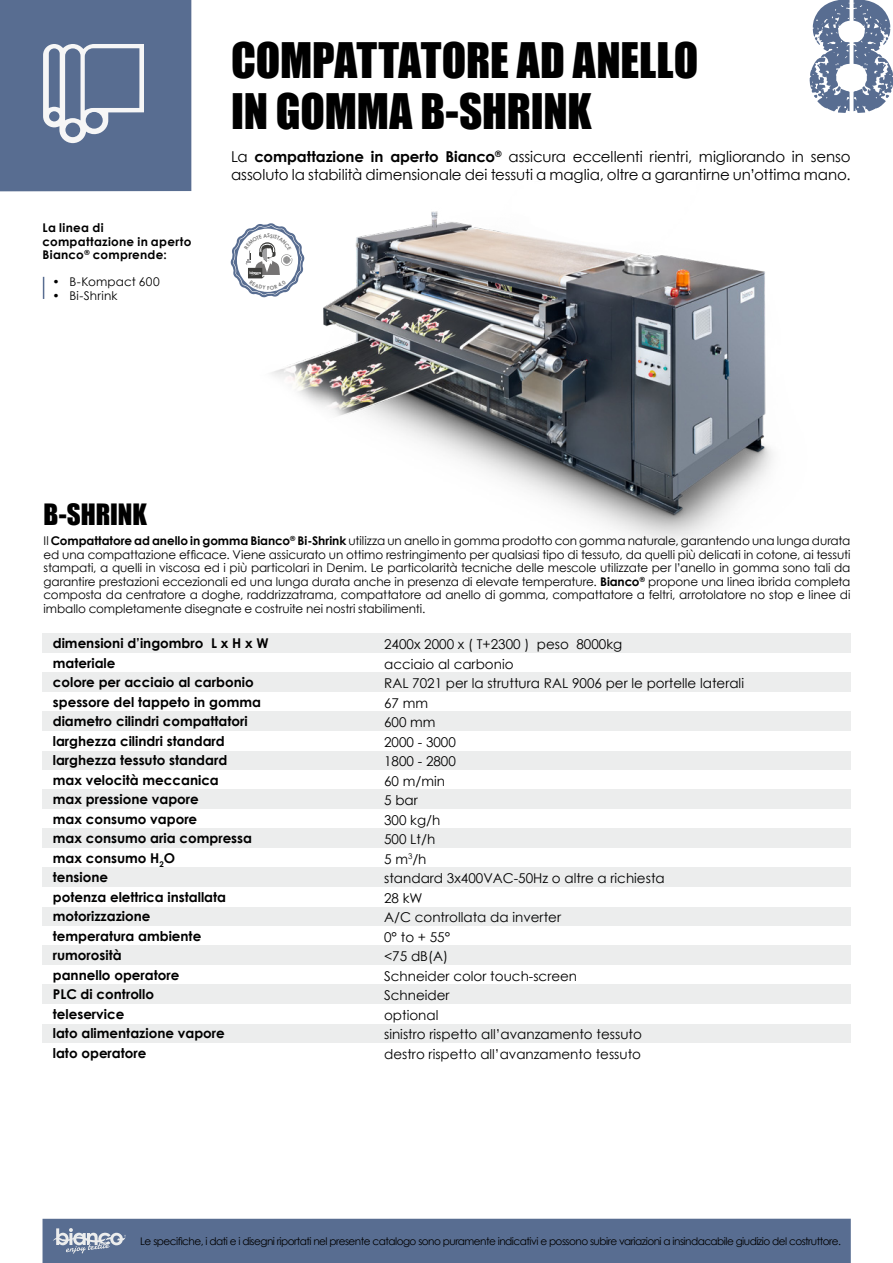
<style>
.page{position:relative;width:893px;height:1263px;background:#fff}
.page>*{position:absolute;margin:0;border:0;box-sizing:border-box;transform-origin:0 0}
.t1{font:163.05px "Captureit";color:#586d91}
.t2{font:45px/51px "Impact";letter-spacing:-.005em;color:#000}
.t3{font:27px "Impact";letter-spacing:-.005em;color:#000}
.t4{font:15px/18px "Century Gothic";letter-spacing:-.005em;color:#000}
.t5{font:700 13.5px/19.5px "Century Gothic";color:#000}
.t6{font:13.5px/19.5px "Century Gothic";color:#000}
.t7{font:12px/13.5px "Century Gothic";letter-spacing:-.005em;color:#000;text-align:justify}
.t8{font:700 12px/13.5px "Century Gothic";letter-spacing:.02em;color:#000}
.t9{font:12px "Century Gothic";letter-spacing:.02em;color:#000}
.t10{font:10.5px "Century Gothic";letter-spacing:-.05em;color:#000}
.s1{font-weight:700}
</style>
<div class="page">
<div style="left:0;top:0;width:191px;height:191px;background:#586d91"></div>
<svg style="left:43px;top:277px;width:1px;height:22px"></svg>
<div style="left:43px;top:1219px;width:808px;height:44px;background:#586d91"></div>
<svg style="left:53px;top:1228px;width:73px;height:25px"></svg>
<img style="left:271px;top:211px;width:502px;height:331px">
<div style="left:43px;top:906px;width:808px;height:20px;background:#eceded"></div>
<div style="left:43px;top:750px;width:808px;height:20px;background:#eceded"></div>
<div style="left:43px;top:634px;width:808px;height:19px;background:#eceded"></div>
<div style="left:43px;top:945px;width:808px;height:20px;background:#eceded"></div>
<div style="left:43px;top:789px;width:808px;height:20px;background:#eceded"></div>
<div style="left:43px;top:673px;width:808px;height:19px;background:#eceded"></div>
<div style="left:43px;top:984px;width:808px;height:20px;background:#eceded"></div>
<div style="left:43px;top:828px;width:808px;height:20px;background:#eceded"></div>
<div style="left:43px;top:1023px;width:808px;height:20px;background:#eceded"></div>
<div style="left:43px;top:712px;width:808px;height:19px;background:#eceded"></div>
<div style="left:43px;top:867px;width:808px;height:20px;background:#eceded"></div>
<svg style="left:43px;top:44px;width:101px;height:99px"></svg>
<svg style="left:230px;top:223px;width:75px;height:75px"></svg>
<h2 class="t2" style="left:231px;top:34px;width:469px">COMPATTATORE AD ANELLO<br>IN GOMMA B-SHRINK</h2>
<h1 class="t1" style="left:810px;top:-35px;width:89px">8</h1>
<p class="t8" style="left:43px;top:221px;width:150px">La linea di compattazione in aperto<br>Bianco<sup>®</sup> comprende:</p>
<p class="t7" style="left:53px;top:275px;width:109px">• B-Kompact 600</p>
<p class="t9" style="left:53px;top:287px;width:67px">• Bi-Shrink</p>
<p class="t4" style="left:231px;top:147px;width:621px">La <span class="s1">compattazione in aperto Bianco</span><sup>®</sup> assicura eccellenti rientri, migliorando in senso assoluto la stabilità dimensionale dei tessuti a maglia, oltre a garantirne un’ottima mano.</p>
<h3 class="t3" style="left:44px;top:494px;width:105px">B-SHRINK</h3>
<p class="t7" style="left:44px;top:534px;width:808px">Il <span class="s1">Compattatore ad anello in gomma Bianco</span><sup>®</sup> <span class="s1">Bi-Shrink</span> utilizza un anello in gomma prodotto con gomma naturale, garantendo una lunga durata ed una compattazione efficace. Viene assicurato un ottimo restringimento per qualsiasi tipo di tessuto, da quelli più delicati in cotone, ai tessuti stampati, a quelli in viscosa ed i più particolari in Denim. Le particolarità tecniche delle mescole utilizzate per l’anello in gomma sono tali da garantire prestazioni eccezionali ed una lunga durata anche in presenza di elevate temperature. <span class="s1">Bianco</span><sup>®</sup> propone una linea ibrida completa composta da centratore a doghe, raddrizzatrama, compattatore ad anello di gomma, compattatore a feltri, arrotolatore no stop e linee di imballo completamente disegnate e costruite nei nostri stabilimenti.</p>
<p class="t5" style="left:53px;top:633px;width:217px">dimensioni d’ingombro L x H x W materiale<br>colore per acciaio al carbonio spessore del tappeto in gomma diametro cilindri compattatori larghezza cilindri standard larghezza tessuto standard<br>max velocità meccanica<br>max pressione vapore<br>max consumo vapore<br>max consumo aria compressa max consumo H<sub>2</sub>O<br>tensione<br>potenza elettrica installata motorizzazione<br>temperatura ambiente rumorosità<br>pannello operatore<br>PLC di controllo<br>teleservice<br>lato alimentazione vapore<br>lato operatore</p>
<p class="t6" style="left:384px;top:634px;width:361px">2400x 2000 x ( T+2300 ) peso 8000kg<br>acciaio al carbonio<br>RAL 7021 per la struttura RAL 9006 per le portelle laterali<br>67 mm<br>600 mm<br>2000 - 3000<br>1800 - 2800<br>60 m/min<br>5 bar<br>300 kg/h<br>500 Lt/h<br>5 m<sup>3</sup>/h<br>standard 3x400VAC-50Hz o altre a richiesta<br>28 kW<br>A/C controllata da inverter<br>0° to + 55°<br>&lt;75 dB(A)<br>Schneider color touch-screen<br>Schneider<br>optional<br>sinistro rispetto all’avanzamento tessuto<br>destro rispetto all’avanzamento tessuto</p>
<p class="t10" style="left:140px;top:1233px;width:702px">Le specifiche, i dati e i disegni riportati nel presente catalogo sono puramente indicativi e possono subire variazioni a insindacabile giudizio del costruttore.</p>
</div>
